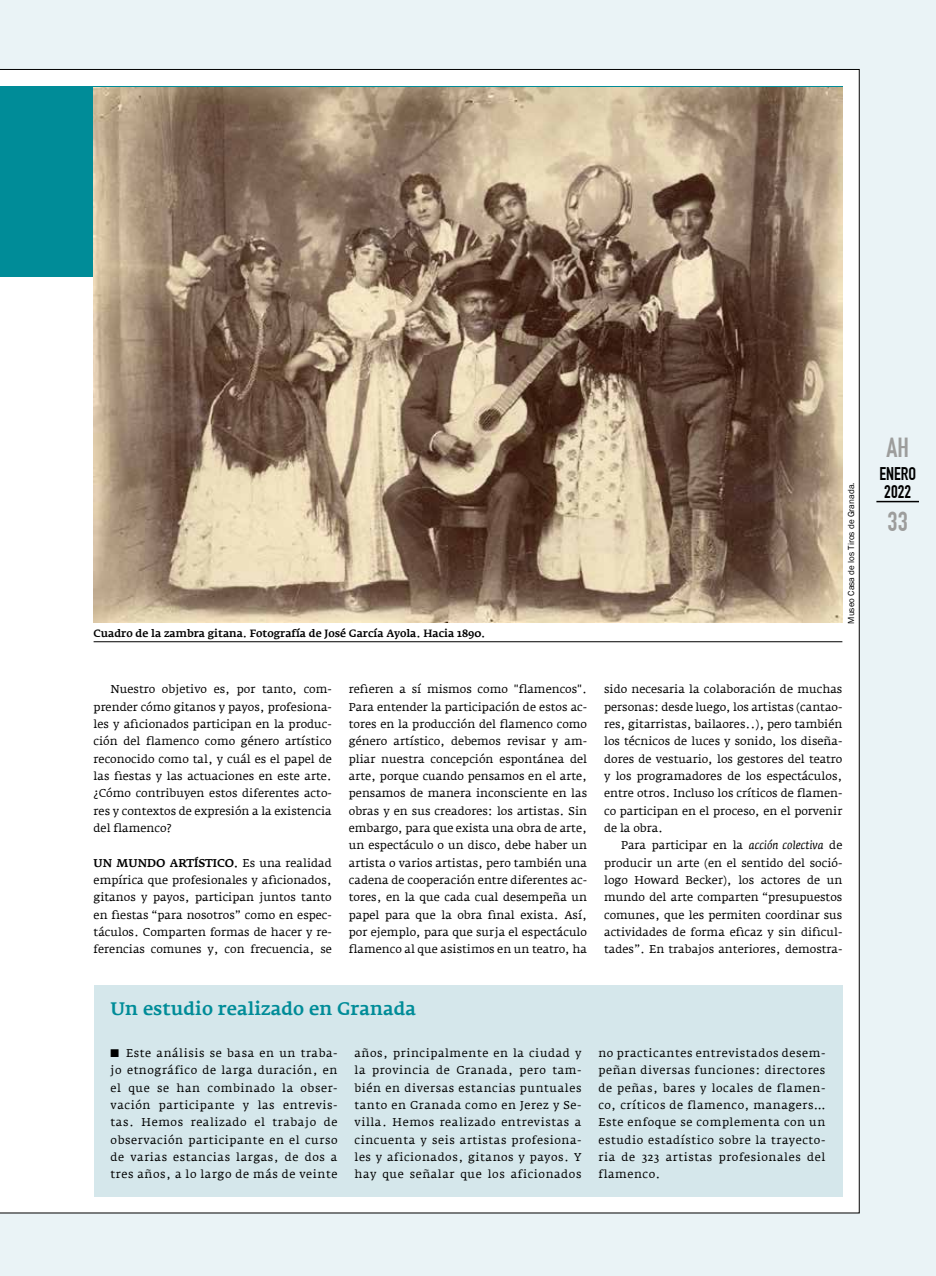
<style>
.page{position:relative;width:936px;height:1276px;background:#fff}
.page>*{position:absolute;margin:0;border:0;box-sizing:border-box;transform-origin:0 0}
.t1{font:27px "DIN Engschrift Std";color:#9d9d9c}
.t2{font:500 18px "Fedra Serif A";color:#008c98}
.t3{font:18px/18px "DIN Engschrift Std";color:#000}
.t4{font:11.25px/17.4px "Fedra Serif A";color:#000;text-align:justify}
.t5{font:500 10.5px "Fedra Serif A";letter-spacing:-.005em;color:#000}
.t6{font:9px "Franklin Gothic";color:#000}
.s1{font-weight:500}
.s2{font-style:italic}
</style>
<div class="page">
<div style="left:0;top:0;width:935px;height:1276px;background:#eaf3f6"></div>
<div style="left:0;top:69px;width:859px;height:1144px;background:#fff"></div>
<div style="left:0;top:87px;width:842px;height:190px;background:#008c98"></div>
<div style="left:94px;top:985px;width:748px;height:211px;background:#d5e7eb"></div>
<img style="left:94px;top:87px;width:748px;height:536px">
<hr style="left:94px;top:641px;width:748px;height:1px;background:#000">
<hr style="left:876px;top:501px;width:42px;height:1px;background:#000">
<p class="t5" style="left:94px;top:627px;width:393px">Cuadro de la zambra gitana. Fotografía de José García Ayola. Hacia 1890.</p>
<p class="t6" style="left:845px;top:623px;width:143px;rotate:-90deg">Museo Casa de los Tiros de Granada.</p>
<p class="t4" style="left:94px;top:680px;width:240px;text-indent:17px">Nuestro objetivo es, por tanto, com&shy;prender cómo gitanos y payos, profesiona&shy;les y aficionados participan en la produc&shy;ción del flamenco como género artístico reconocido como tal, y cuál es el papel de las fiestas y las actuaciones en este arte. ¿Cómo contribuyen estos diferentes acto&shy;res y contextos de expresión a la existencia del flamenco?</p>
<p class="t4" style="left:94px;top:854px;width:240px"><span class="s1">UN MUNDO ARTÍSTICO.</span> Es una realidad empírica que profesionales y aficionados, gitanos y payos, participan juntos tanto en fiestas “para nosotros” como en espec&shy;táculos. Comparten formas de hacer y re&shy;ferencias comunes y, con frecuencia, se</p>
<p class="t4" style="left:349px;top:680px;width:240px">refieren a sí mismos como "flamencos".<br>Para entender la participación de estos ac&shy;tores en la producción del flamenco como género artístico, debemos revisar y am&shy;pliar nuestra concepción espontánea del arte, porque cuando pensamos en el arte, pensamos de manera inconsciente en las obras y en sus creadores: los artistas. Sin embargo, para que exista una obra de arte, un espectáculo o un disco, debe haber un artista o varios artistas, pero también una cadena de cooperación entre diferentes ac&shy;tores, en la que cada cual desempeña un papel para que la obra final exista. Así, por ejemplo, para que surja el espectáculo flamenco al que asistimos en un teatro, ha</p>
<p class="t4" style="left:604px;top:680px;width:240px">sido necesaria la colaboración de muchas personas: desde luego, los artistas (cantao&shy;res, gitarristas, bailaores..), pero también los técnicos de luces y sonido, los diseña&shy;dores de vestuario, los gestores del teatro y los programadores de los espectáculos, entre otros. Incluso los críticos de flamen&shy;co participan en el proceso, en el porvenir de la obra.</p>
<p class="t4" style="left:604px;top:836px;width:240px;text-indent:17px">Para participar en la <span class="s2">acción colectiva</span> de producir un arte (en el sentido del soció&shy;logo Howard Becker), los actores de un mundo del arte comparten “presupuestos comunes, que les permiten coordinar sus actividades de forma eficaz y sin dificul&shy;tades”. En trabajos anteriores, demostra-</p>
<h2 class="t2" style="left:111px;top:998px;width:307px">Un estudio realizado en Granada</h2>
<p class="t4" style="left:111px;top:1044px;width:228px;text-indent:16px">Este análisis se basa en un traba&shy;jo etnográfico de larga duración, en el que se han combinado la obser&shy;vación participante y las entrevis&shy;tas. Hemos realizado el trabajo de observación participante en el curso de varias estancias largas, de dos a tres años, a lo largo de más de veinte</p>
<p class="t4" style="left:354px;top:1044px;width:228px">años, principalmente en la ciudad y la provincia de Granada, pero tam&shy;bién en diversas estancias puntuales tanto en Granada como en Jerez y Se&shy;villa. Hemos realizado entrevistas a cincuenta y seis artistas profesiona&shy;les y aficionados, gitanos y payos. Y hay que señalar que los aficionados</p>
<p class="t4" style="left:598px;top:1044px;width:228px">no practicantes entrevistados desem&shy;peñan diversas funciones: directores de peñas, bares y locales de flamen&shy;co, críticos de flamenco, managers… Este enfoque se complementa con un estudio estadístico sobre la trayecto&shy;ria de 323 artistas profesionales del flamenco.</p>
<h1 class="t1" style="left:886px;top:432px;width:24px">AH</h1>
<h2 class="t3" style="left:879px;top:465px;width:38px">ENERO<br>2022</h2>
<h1 class="t1" style="left:887px;top:505px;width:22px">33</h1>
</div>
